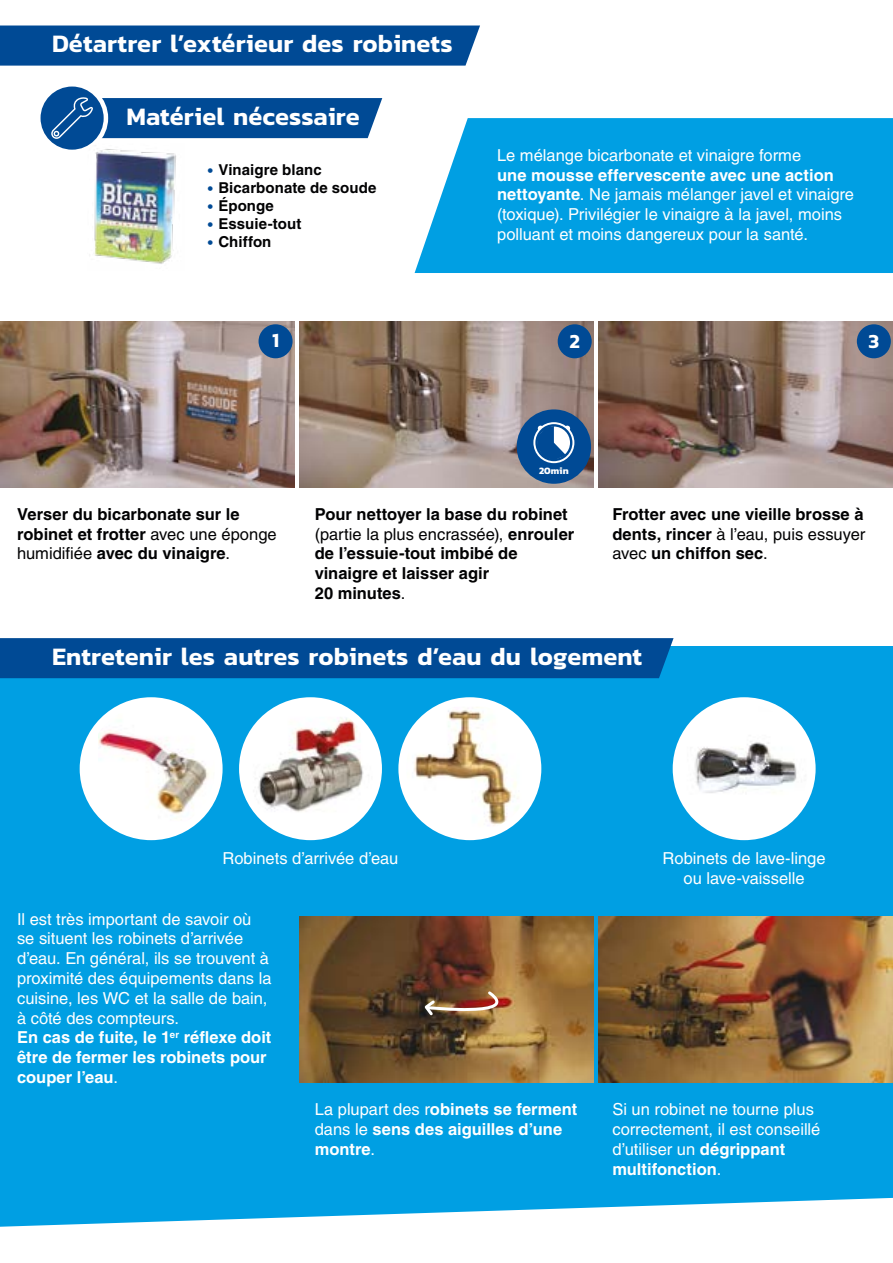
<style>
.page{position:relative;width:893px;height:1263px;background:#fff}
.page>*{position:absolute;margin:0;border:0;box-sizing:border-box;transform-origin:0 0}
.t1{font:600 25.5px "Kanit";color:#fff}
.t2{font:600 20.25px "Kanit";color:#fff}
.t3{font:16.5px/19.8px "Helvetica LT Std";color:#fff}
.t4{font:700 16.5px/19.8px "Helvetica LT Std";color:#020203}
.t5{font:700 16.5px/19.8px "Helvetica LT Std";color:#fff}
.t6{font:700 15px "Helvetica LT Std";letter-spacing:.005em;color:#020203}
.t7{font:700 9.9px "Kanit";color:#fff}
.s1{font-family:"Alwyn New";font-weight:400;color:#004a95}
.s2{font-weight:700}
.s3{font-weight:400}
</style>
<div class="page">
<div style="left:0;top:646px;width:893px;height:617px;background:#009fe3"></div>
<div style="left:84px;top:701px;width:135px;height:135px;background:#fff;border-radius:50%"></div>
<img style="left:98px;top:713px;width:121px;height:109px">
<div style="left:80px;top:697px;width:143px;height:143px;border:8px solid #fff;border-radius:50%"></div>
<div style="left:243px;top:701px;width:135px;height:135px;background:#fff;border-radius:50%"></div>
<img style="left:243px;top:717px;width:134px;height:104px">
<div style="left:239px;top:697px;width:143px;height:143px;border:8px solid #fff;border-radius:50%"></div>
<img style="left:677px;top:701px;width:135px;height:135px;border-radius:68px">
<div style="left:673px;top:697px;width:143px;height:143px;border:8px solid #fff;border-radius:50%"></div>
<div style="left:0;top:638px;width:674px;height:41px;background:#004a95"></div>
<img style="left:402px;top:707px;width:135px;height:120px">
<div style="left:398px;top:697px;width:143px;height:143px;border:8px solid #fff;border-radius:50%"></div>
<img style="left:299px;top:917px;width:295px;height:165px">
<img style="left:598px;top:917px;width:295px;height:165px">
<img style="left:422px;top:989px;width:101px;height:29px">
<img style="left:299px;top:321px;width:295px;height:166px">
<div style="left:558px;top:324px;width:34px;height:34px;background:#004a95;border-radius:50%"></div>
<img style="left:0;top:321px;width:295px;height:166px">
<div style="left:259px;top:324px;width:34px;height:34px;background:#004a95;border-radius:50%"></div>
<img style="left:598px;top:321px;width:295px;height:166px">
<div style="left:857px;top:324px;width:34px;height:34px;background:#004a95;border-radius:50%"></div>
<div style="left:517px;top:409px;width:74px;height:75px;background:#004a95;border-radius:50%"></div>
<svg style="left:533px;top:422px;width:41px;height:41px"></svg>
<div style="left:415px;top:118px;width:478px;height:155px;background:#009fe3"></div>
<svg style="left:38px;top:84px;width:68px;height:68px"></svg>
<div style="left:36px;top:82px;width:72px;height:72px;border:4px solid #fff;border-radius:50%"></div>
<svg style="left:51px;top:91px;width:332px;height:55px"></svg>
<img style="left:88px;top:144px;width:96px;height:120px">
<div style="left:0;top:25px;width:480px;height:41px;background:#004a95"></div>
<svg style="left:0;top:1198px;width:893px;height:65px;fill:#fff"></svg>
<h1 class="t1" style="left:52px;top:24px;width:402px">Détartrer l’extérieur des robinets</h1>
<h1 class="t1" style="left:126px;top:97px;width:235px">Matériel nécessaire</h1>
<p class="t6" style="left:206px;top:160px;width:117px"><span class="s1">•</span> Vinaigre blanc</p>
<p class="t6" style="left:206px;top:178px;width:172px"><span class="s1">•</span> Bicarbonate de soude</p>
<p class="t6" style="left:206px;top:196px;width:69px"><span class="s1">•</span> Éponge</p>
<p class="t6" style="left:206px;top:214px;width:96px"><span class="s1">•</span> Essuie-tout</p>
<p class="t6" style="left:206px;top:232px;width:67px"><span class="s1">•</span> Chiffon</p>
<p class="t3" style="left:497px;top:145px;width:306px">Le mélange bicarbonate et vinaigre forme</p>
<p class="t3" style="left:497px;top:165px;width:359px"><span class="s2">une mousse effervescente avec une action nettoyante</span>. Ne jamais mélanger javel et vinaigre (toxique). Privilégier le vinaigre à la javel, moins polluant et moins dangereux pour la santé.</p>
<p class="t2" style="left:272px;top:325px;width:9px">1</p>
<p class="t2" style="left:569px;top:325px;width:12px">2</p>
<p class="t2" style="left:868px;top:325px;width:12px">3</p>
<p class="t4" style="left:17px;top:504px;width:261px">Verser du bicarbonate sur le robinet et frotter <span class="s3">avec une éponge humidifiée</span> avec du vinaigre<span class="s3">.</span></p>
<p class="t7" style="left:539px;top:463px;width:31px">20min</p>
<p class="t4" style="left:315px;top:504px;width:261px">Pour nettoyer la base du robinet <span class="s3">(partie la plus encrassée),</span> enrouler de l’essuie-tout imbibé de vinaigre et laisser agir<br>20 minutes<span class="s3">.</span></p>
<p class="t4" style="left:612px;top:504px;width:254px;text-align:justify">Frotter avec une vieille brosse à dents, rincer <span class="s3">à l’eau, puis essuyer avec</span> un chiffon sec<span class="s3">.</span></p>
<h1 class="t1" style="left:52px;top:637px;width:592px">Entretenir les autres robinets d’eau du logement</h1>
<p class="t3" style="left:222px;top:848px;width:177px">Robinets d’arrivée d’eau</p>
<p class="t3" style="left:17px;top:909px;width:256px">Il est très important de savoir où se situent les robinets d’arrivée d’eau. En général, ils se trouvent à proximité des équipements dans la cuisine, les WC et la salle de bain, à côté des compteurs.<br><span class="s2">En cas de fuite, le 1</span><sup>er</sup> <span class="s2">réflexe doit être de fermer les robinets pour couper l’eau</span>.</p>
<p class="t3" style="left:663px;top:848px;width:165px;text-align:center">Robinets de lave-linge ou lave-vaisselle</p>
<p class="t5" style="left:315px;top:1099px;width:264px"><span class="s3">La plupart des r</span>obinets se ferment <span class="s3">dans le</span> sens des aiguilles d’une montre<span class="s3">.</span></p>
<p class="t3" style="left:612px;top:1099px;width:210px">Si un robinet ne tourne plus correctement, il est conseillé d’utiliser un <span class="s2">dégrippant multifonction</span>.</p>
</div>
